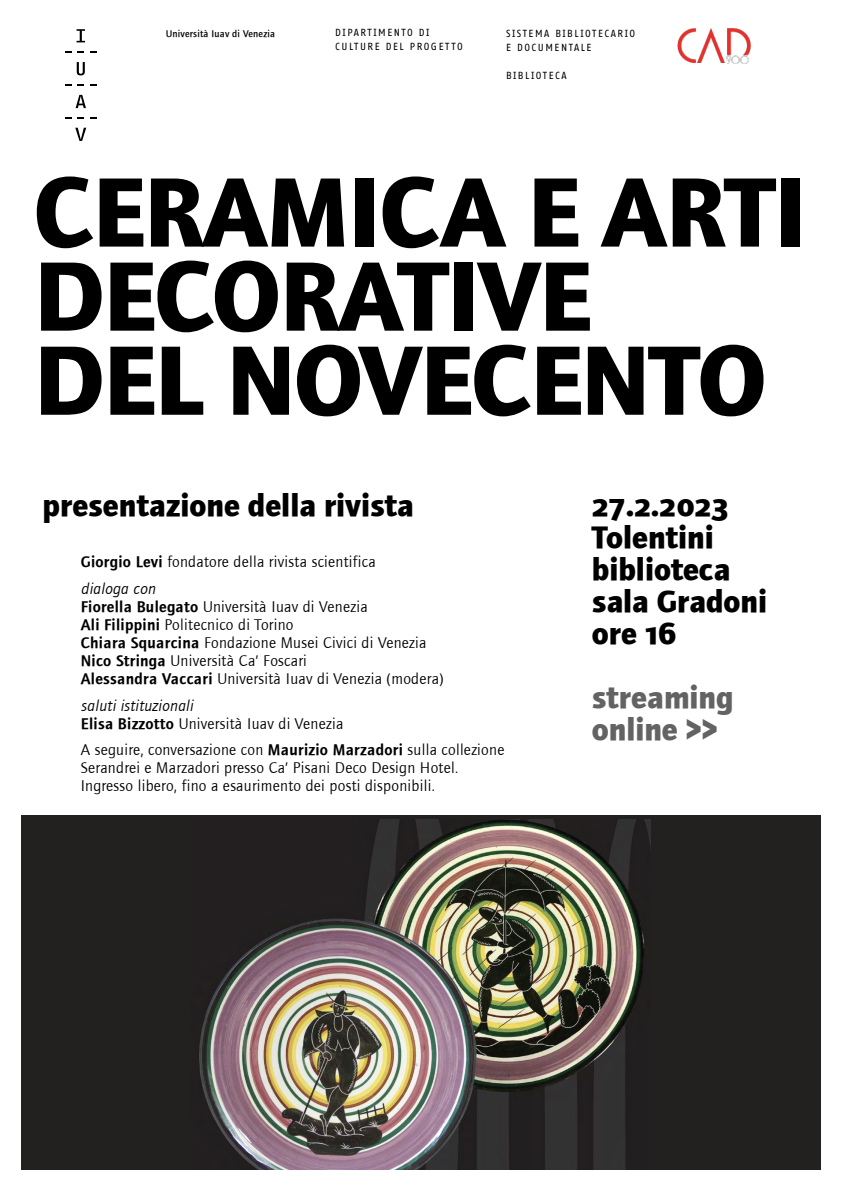
<style>
.page{position:relative;width:842px;height:1191px;background:#fff}
.page>*{position:absolute;margin:0;border:0;box-sizing:border-box;transform-origin:0 0}
.t1{font:700 102px/84px "Foundry Journal";letter-spacing:-.01em;color:#000}
.t2{font:700 32px/32px "Foundry Journal";color:#000}
.t3{font:700 32px/32px "Foundry Journal";color:#646363}
.t4{font:700 32px "Foundry Journal Sc";color:#000}
.t5{font:16px/18px "Foundry Journal";letter-spacing:.02em;color:#000}
.t6{font:10px/14px "Fago Office Sans";letter-spacing:.15em;color:#000}
.t7{font:500 10px "Foundry Journal";letter-spacing:.02em;color:#000}
.s1{font-family:"Foundry Journal Sc"}
.s2{font-family:"Foundry Journal Demi"}
.s3{font-style:italic}
</style>
<div class="page">
<svg style="left:77px;top:29px;width:8px;height:13px"></svg>
<svg style="left:65px;top:51px;width:7px;height:2px"></svg>
<svg style="left:78px;top:51px;width:6px;height:2px"></svg>
<svg style="left:90px;top:51px;width:6px;height:2px"></svg>
<svg style="left:77px;top:62px;width:8px;height:13px"></svg>
<svg style="left:65px;top:84px;width:7px;height:2px"></svg>
<svg style="left:78px;top:84px;width:6px;height:2px"></svg>
<svg style="left:90px;top:84px;width:6px;height:2px"></svg>
<svg style="left:76px;top:95px;width:10px;height:13px"></svg>
<svg style="left:65px;top:117px;width:7px;height:2px"></svg>
<svg style="left:78px;top:117px;width:6px;height:2px"></svg>
<svg style="left:90px;top:117px;width:6px;height:2px"></svg>
<svg style="left:75px;top:128px;width:11px;height:13px"></svg>
<img style="left:677px;top:28px;width:74px;height:36px">
<div style="left:21px;top:815px;width:800px;height:354px;background:#222120"></div>
<img style="left:199px;top:819px;width:452px;height:350px">
<p class="t7" style="left:166px;top:28px;width:111px">Università Iuav di Venezia</p>
<p class="t6" style="left:335px;top:26px;width:129px">DIPARTIMENTO DI<br>CULTURE DEL PROGETTO</p>
<p class="t6" style="left:506px;top:27px;width:131px">SISTEMA BIBLIOTECARIO<br>E DOCUMENTALE</p>
<p class="t6" style="left:506px;top:69px;width:62px">BIBLIOTECA</p>
<h1 class="t1" style="left:34px;top:170px;width:774px">CERAMICA E ARTI<br>DECORATIVE<br>DEL NOVECENTO</h1>
<h2 class="t2" style="left:43px;top:489px;width:373px">presentazione della rivista</h2>
<h2 class="t4" style="left:592px;top:486px;width:138px">27.2.2023</h2>
<h2 class="t2" style="left:592px;top:521px;width:177px">Tolentini biblioteca sala Gradoni ore <span class="s1">16</span></h2>
<p class="t5" style="left:81px;top:549px;width:296px;line-height:26.5px"><span class="s2">Giorgio Levi</span> fondatore della rivista scientifica <span class="s3">dialoga con</span></p>
<p class="t5" style="left:81px;top:598px;width:364px"><span class="s2">Fiorella Bulegato</span> Università Iuav di Venezia<br><span class="s2">Ali Filippini</span> Politecnico di Torino<br><span class="s2">Chiara Squarcina</span> Fondazione Musei Civici di Venezia <span class="s2">Nico Stringa</span> Università Ca’ Foscari<br><span class="s2">Alessandra Vaccari</span> Università Iuav di Venezia (modera)</p>
<p class="t5" style="left:81px;top:696px;width:264px"><span class="s3">saluti istituzionali<br></span><span class="s2">Elisa Bizzotto</span> Università Iuav di Venezia</p>
<p class="t5" style="left:81px;top:741px;width:425px">A seguire, conversazione con <span class="s2">Maurizio Marzadori</span> sulla collezione<br>Serandrei e Marzadori presso Ca’ Pisani Deco Design Hotel.<br>Ingresso libero, fino a esaurimento dei posti disponibili.</p>
<h2 class="t3" style="left:592px;top:681px;width:143px">streaming online &gt;&gt;</h2>
</div>
